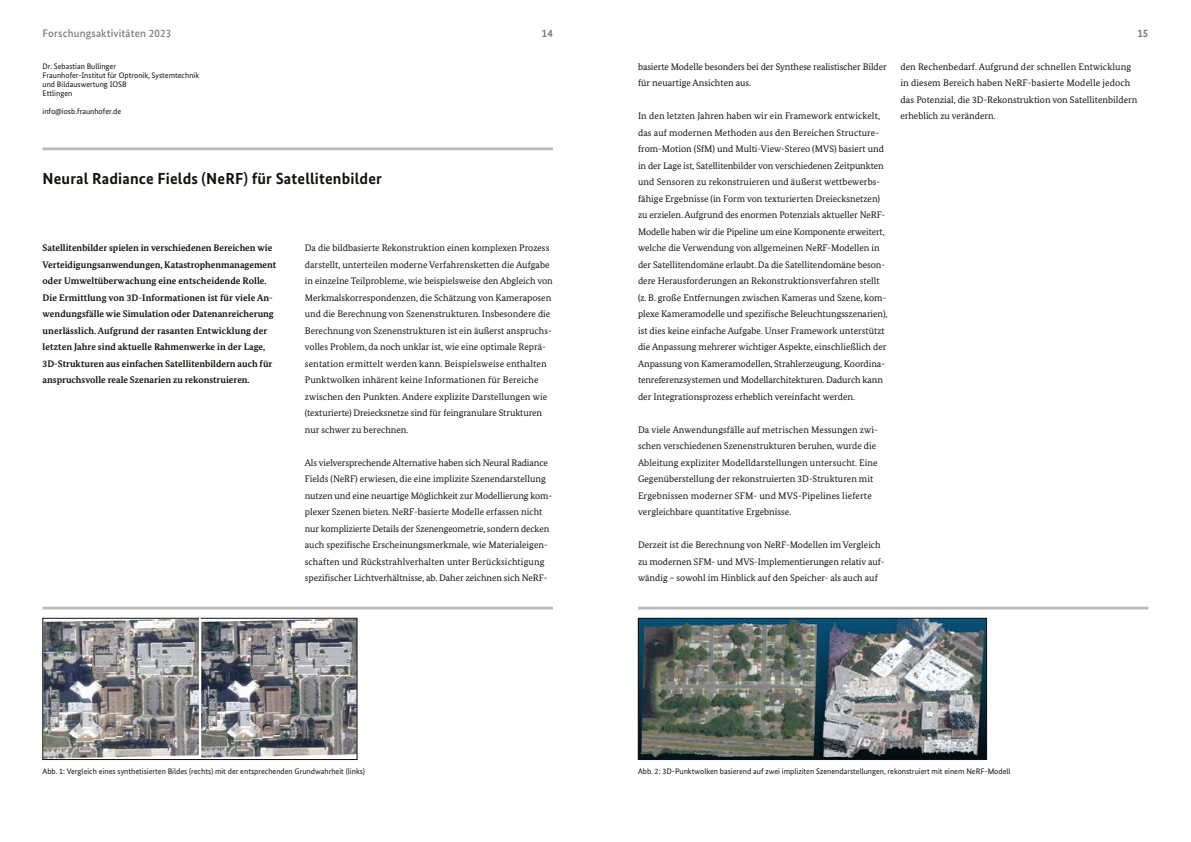
<style>
.page{position:relative;width:1191px;height:842px;background:#fff}
.page>*{position:absolute;margin:0;border:0;box-sizing:border-box;transform-origin:0 0}
._03_Head_Bundessans__16_20{font:700 16px "Bundes Sans";letter-spacing:.01em;color:#12120d}
._01_Kapitel___Bundessans__11_12___65-schw{font:500 11px "Bundes Sans";letter-spacing:.015em;color:#7b7d7c}
._09_Pagina_Bundessans{font:700 11px "Bundes Sans";color:#7b7d7c}
._04_Copy_BundesSerif_normal{font:9.5px/16.5px "Bundes Serif";color:#12120d}
._04_Einleitung_BundesSerif_bold{font:700 9.5px/16.5px "Bundes Serif";color:#12120d}
._06_Bildunterschrift_BuSans_norm_8_9__wie{font:8px "Bundes Sans";color:#12120d}
._02_Autor_Bundes_norm__8_9{font:8px "Bundes Sans";color:#12120d}
</style>
<div class="page">
<img style="left:640px;top:620px;width:344px;height:138px">
<hr style="left:43px;top:607px;width:510px;height:2px;background:#bbbdbd">
<hr style="left:638px;top:607px;width:510px;height:2px;background:#bbbdbd">
<hr style="left:43px;top:147px;width:510px;height:3px;background:#bbbdbd">
<img style="left:45px;top:620px;width:153px;height:138px">
<div style="left:43px;top:618px;width:157px;height:142px;border:1px solid #12120d"></div>
<div style="left:638px;top:618px;width:348px;height:142px;border:1px solid #12120d"></div>
<img style="left:202px;top:620px;width:153px;height:138px">
<div style="left:200px;top:618px;width:157px;height:142px;border:1px solid #12120d"></div>
<hr style="left:199px;top:618px;width:1px;height:141px;background:#fff">
<p class="_01_Kapitel___Bundessans__11_12___65-schw" style="left:43px;top:26px;width:130px">Forschungsaktivitäten 2023</p>
<p class="_09_Pagina_Bundessans" style="left:542px;top:26px;width:12px">14</p>
<p class="_09_Pagina_Bundessans" style="left:1137px;top:26px;width:12px">15</p>
<p class="_02_Autor_Bundes_norm__8_9" style="left:43px;top:61px;width:75px">Dr. Sebastian Bullinger</p>
<p class="_02_Autor_Bundes_norm__8_9" style="left:43px;top:70px;width:158px">Fraunhofer-Institut für Optronik, Systemtechnik</p>
<p class="_02_Autor_Bundes_norm__8_9" style="left:43px;top:79px;width:86px">und Bildauswertung IOSB</p>
<p class="_02_Autor_Bundes_norm__8_9" style="left:43px;top:88px;width:31px">Ettlingen</p>
<p class="_02_Autor_Bundes_norm__8_9" style="left:43px;top:106px;width:80px">info@iosb.fraunhofer.de</p>
<h1 class="_03_Head_Bundessans__16_20" style="left:43px;top:169px;width:341px">Neural Radiance Fields (NeRF) für Satellitenbilder</h1>
<p class="_04_Einleitung_BundesSerif_bold" style="left:43px;top:240px;width:235px">Satellitenbilder spielen in verschiedenen Bereichen wie Verteidigungsanwendungen, Katastrophenmanagement oder Umweltüberwachung eine entscheidende Rolle.<br>Die Ermittlung von 3D-Informationen ist für viele An&shy;wendungsfälle wie Simulation oder Datenanreicherung unerlässlich. Aufgrund der rasanten Entwicklung der letzten Jahre sind aktuelle Rahmenwerke in der Lage, 3D-Strukturen aus einfachen Satellitenbildern auch für anspruchsvolle reale Szenarien zu rekonstruieren.</p>
<p class="_04_Copy_BundesSerif_normal" style="left:305px;top:240px;width:249px">Da die bildbasierte Rekonstruktion einen komplexen Prozess darstellt, unterteilen moderne Verfahrensketten die Aufgabe in einzelne Teilprobleme, wie beispielsweise den Abgleich von Merkmalskorrespondenzen, die Schätzung von Kameraposen und die Berechnung von Szenenstrukturen. Insbesondere die Berechnung von Szenenstrukturen ist ein äußerst anspruchs&shy;volles Problem, da noch unklar ist, wie eine optimale Reprä&shy;sentation ermittelt werden kann. Beispielsweise enthalten Punktwolken inhärent keine Informationen für Bereiche zwischen den Punkten. Andere explizite Darstellungen wie (texturierte) Dreiecksnetze sind für feingranulare Strukturen nur schwer zu berechnen.</p>
<p class="_04_Copy_BundesSerif_normal" style="left:305px;top:454px;width:249px">Als vielversprechende Alternative haben sich Neural Radiance Fields (NeRF) erwiesen, die eine implizite Szenendarstellung nutzen und eine neuartige Möglichkeit zur Modellierung kom&shy;plexer Szenen bieten. NeRF-basierte Modelle erfassen nicht nur komplizierte Details der Szenengeometrie, sondern decken auch spezifische Erscheinungsmerkmale, wie Materialeigen&shy;schaften und Rückstrahlverhalten unter Berücksichtigung spezifischer Lichtverhältnisse, ab. Daher zeichnen sich NeRF-</p>
<p class="_04_Copy_BundesSerif_normal" style="left:638px;top:58px;width:250px">basierte Modelle besonders bei der Synthese realistischer Bilder für neuartige Ansichten aus.</p>
<p class="_04_Copy_BundesSerif_normal" style="left:638px;top:108px;width:251px">In den letzten Jahren haben wir ein Framework entwickelt, das auf modernen Methoden aus den Bereichen Structure&shy;from-Motion (SfM) und Multi-View-Stereo (MVS) basiert und in der Lage ist, Satellitenbilder von verschiedenen Zeitpunkten und Sensoren zu rekonstruieren und äußerst wettbewerbs&shy;fähige Ergebnisse (in Form von texturierten Dreiecksnetzen) zu erzielen. Aufgrund des enormen Potenzials aktueller NeRF-Modelle haben wir die Pipeline um eine Komponente erweitert, welche die Verwendung von allgemeinen NeRF-Modellen in der Satellitendomäne erlaubt. Da die Satellitendomäne beson&shy;dere Herausforderungen an Rekonstruktionsverfahren stellt (z. B. große Entfernungen zwischen Kameras und Szene, kom&shy;plexe Kameramodelle und spezifische Beleuchtungsszenarien), ist dies keine einfache Aufgabe. Unser Framework unterstützt die Anpassung mehrerer wichtiger Aspekte, einschließlich der Anpassung von Kameramodellen, Strahlerzeugung, Koordina&shy;tenreferenzsystemen und Modellarchitekturen. Dadurch kann der Integrationsprozess erheblich vereinfacht werden.</p>
<p class="_04_Copy_BundesSerif_normal" style="left:638px;top:421px;width:241px">Da viele Anwendungsfälle auf metrischen Messungen zwi&shy;schen verschiedenen Szenenstrukturen beruhen, wurde die Ableitung expliziter Modelldarstellungen untersucht. Eine Gegenüberstellung der rekonstruierten 3D-Strukturen mit Ergebnissen moderner SFM- und MVS-Pipelines lieferte vergleichbare quantitative Ergebnisse.</p>
<p class="_04_Copy_BundesSerif_normal" style="left:638px;top:537px;width:248px">Derzeit ist die Berechnung von NeRF-Modellen im Vergleich zu modernen SFM- und MVS-Implementierungen relativ auf&shy;wändig – sowohl im Hinblick auf den Speicher- als auch auf</p>
<p class="_04_Copy_BundesSerif_normal" style="left:900px;top:58px;width:238px">den Rechenbedarf. Aufgrund der schnellen Entwicklung in diesem Bereich haben NeRF-basierte Modelle jedoch das Potenzial, die 3D-Rekonstruktion von Satellitenbildern erheblich zu verändern.</p>
<p class="_06_Bildunterschrift_BuSans_norm_8_9__wie" style="left:43px;top:767px;width:324px">Abb. 1: Vergleich eines synthetisierten Bildes (rechts) mit der entsprechenden Grundwahrheit (links)</p>
<p class="_06_Bildunterschrift_BuSans_norm_8_9__wie" style="left:638px;top:767px;width:374px">Abb. 2: 3D-Punktwolken basierend auf zwei impliziten Szenendarstellungen, rekonstruiert mit einem NeRF-Modell</p>
</div>
